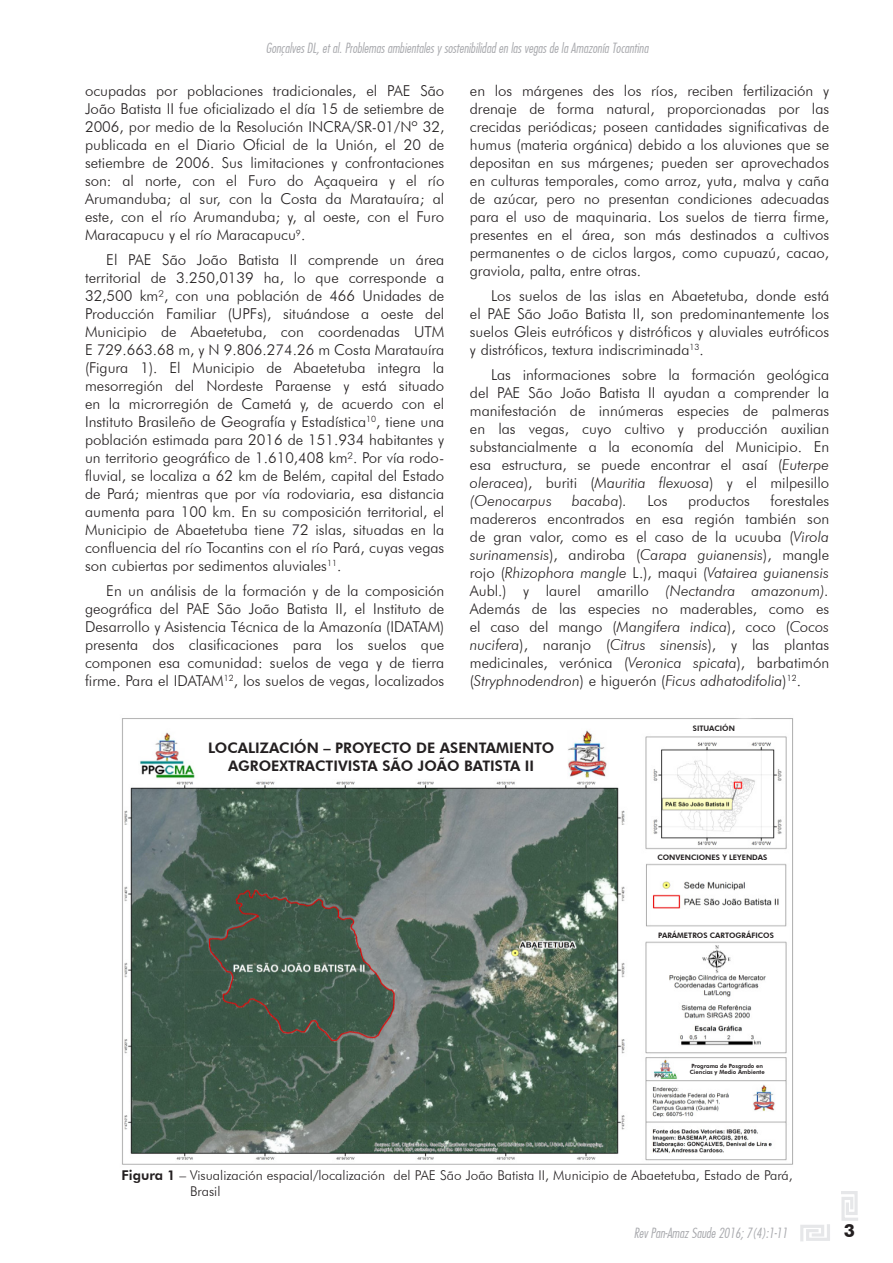
<style>
.page{position:relative;width:893px;height:1263px;background:#fff}
.page>*{position:absolute;margin:0;border:0;box-sizing:border-box;transform-origin:0 0}
.t1{font:700 18px "Futura BT";color:#231f20}
.t2{font:300 15px/18px "Futura BT";color:#231f20;text-align:justify}
.t3{font:italic 300 15px "Futura BT";color:#231f20}
.t4{font:800 14.55px/17.4px "Futura BT";color:#231f20;text-align:center}
.t5{font:13.5px "Futura Lt Cn BT Italic";color:#a8a9ad}
.t6{font:300 13.5px/16.2px "Futura BT";color:#231f20}
.t7{font:800 7.5px "Futura BT";color:#231f20}
.t8{font:800 5.7px/6px "Futura BT";color:#231f20}
.s1{font-style:italic}
.s2{font-style:normal}
.s3{font-weight:800}
</style>
<div class="page">
<svg style="left:800px;top:1224px;width:30px;height:18px"></svg>
<svg style="left:841px;top:1191px;width:17px;height:30px"></svg>
<img style="left:122px;top:718px;width:671px;height:447px">
<p class="t5" style="left:266px;top:40px;width:384px">Gonçalves DL, et al. Problemas ambientales y sostenibilidad en las vegas de la Amazonía Tocantina</p>
<p class="t2" style="left:85px;top:82px;width:361px">ocupadas por poblaciones tradicionales, el PAE São João Batista II fue oficializado el día 15 de setiembre de 2006, por medio de la Resolución INCRA/SR-01/Nº 32, publicada en el Diario Oficial de la Unión, el 20 de setiembre de 2006. Sus limitaciones y confrontaciones son: al norte, con el Furo do Açaqueira y el río Arumanduba; al sur, con la Costa da Maratauíra; al este, con el río Arumanduba; y, al oeste, con el Furo Maracapucu y el río Maracapucu<sup>9</sup>.</p>
<p class="t2" style="left:85px;top:251px;width:361px;text-indent:21px">El PAE São João Batista II comprende un área territorial de 3.250,0139 ha, lo que corresponde a 32,500 km², con una población de 466 Unidades de Producción Familiar (UPFs), situándose a oeste del Municipio de Abaetetuba, con coordenadas UTM E 729.663.68 m, y N 9.806.274.26 m Costa Maratauíra (Figura 1). El Municipio de Abaetetuba integra la mesorregión del Nordeste Paraense y está situado en la microrregión de Cametá y, de acuerdo con el Instituto Brasileño de Geografía y Estadística<sup>10</sup>, tiene una población estimada para 2016 de 151.934 habitantes y un territorio geográfico de 1.610,408 km². Por vía rodo&shy;fluvial, se localiza a 62 km de Belém, capital del Estado de Pará; mientras que por vía rodoviaria, esa distancia aumenta para 100 km. En su composición territorial, el Municipio de Abaetetuba tiene 72 islas, situadas en la confluencia del río Tocantins con el río Pará, cuyas vegas son cubiertas por sedimentos aluviales<sup>11</sup>.</p>
<p class="t2" style="left:85px;top:582px;width:361px;text-indent:21px">En un análisis de la formación y de la composición geográfica del PAE São João Batista II, el Instituto de Desarrollo y Asistencia Técnica de la Amazonía (IDATAM) presenta dos clasificaciones para los suelos que componen esa comunidad: suelos de vega y de tierra firme. Para el IDATAM<sup>12</sup>, los suelos de vegas, localizados</p>
<p class="t2" style="left:470px;top:82px;width:361px">en los márgenes des los ríos, reciben fertilización y drenaje de forma natural, proporcionadas por las crecidas periódicas; poseen cantidades significativas de humus (materia orgánica) debido a los aluviones que se depositan en sus márgenes; pueden ser aprovechados en culturas temporales, como arroz, yuta, malva y caña de azúcar, pero no presentan condiciones adecuadas para el uso de maquinaria. Los suelos de tierra firme, presentes en el área, son más destinados a cultivos permanentes o de ciclos largos, como cupuazú, cacao, graviola, palta, entre otras.</p>
<p class="t2" style="left:470px;top:287px;width:361px;text-indent:21px">Los suelos de las islas en Abaetetuba, donde está el PAE São João Batista II, son predominantemente los suelos Gleis eutróficos y distróficos y aluviales eutróficos y distróficos, textura indiscriminada<sup>13</sup>.</p>
<p class="t2" style="left:470px;top:366px;width:361px;text-indent:21px">Las informaciones sobre la formación geológica del PAE São João Batista II ayudan a comprender la manifestación de innúmeras especies de palmeras en las vegas, cuyo cultivo y producción auxilian substancialmente a la economía del Municipio. En esa estructura, se puede encontrar el asaí (<span class="s1">Euterpe oleracea</span>), buriti (<span class="s1">Mauritia flexuosa</span>) y el milpesillo <span class="s1">(Oenocarpus</span></p>
<p class="t2" style="left:470px;top:492px;width:361px;text-indent:301px">forestales madereros encontrados en esa región también son de gran valor, como es el caso de la ucuuba (<span class="s1">Virola surinamensis</span>), andiroba (<span class="s1">Carapa guianensis</span>), mangle rojo (<span class="s1">Rhizophora mangle</span> L.), maqui (<span class="s1">Vatairea guianensis </span>Aubl.) y laurel amarillo <span class="s1">(Nectandra amazonum).<br></span>Además de las especies no maderables, como es el caso del mango (<span class="s1">Mangifera indica</span>), coco (<span class="s1">Cocos nucifera</span>), naranjo (<span class="s1">Citrus sinensis</span>), y las plantas medicinales, verónica (<span class="s1">Veronica spicata</span>), barbatimón (<span class="s1">Stryphnodendron</span>) e higuerón (<span class="s1">Ficus adhatodifolia</span>)<sup>12</sup>.</p>
<p class="t3" style="left:572px;top:492px;width:57px">bacaba<span class="s2">)</span>.</p>
<p class="t2" style="left:648px;top:492px;width:22px">Los</p>
<p class="t2" style="left:688px;top:492px;width:63px">productos</p>
<p class="t4" style="left:208px;top:739px;width:348px">LOCALIZACIÓN – PROYECTO DE ASENTAMIENTO<br>AGROEXTRACTIVISTA SÃO JOÃO BATISTA II</p>
<p class="t7" style="left:693px;top:724px;width:44px">SITUACIÓN</p>
<p class="t7" style="left:657px;top:853px;width:111px">CONVENCIONES Y LEYENDAS</p>
<p class="t7" style="left:658px;top:931px;width:117px">PARÁMETROS CARTOGRÁFICOS</p>
<p class="t8" style="left:690px;top:1062px;width:76px">Programa de Posgrado en<br>Ciencias y Medio Ambiente</p>
<p class="t6" style="left:190px;top:1167px;width:604px;text-indent:-68px"><span class="s3">Figura 1</span> – Visualización espacial/localización del PAE São João Batista II, Municipio de Abaetetuba, Estado de Pará,<br>Brasil</p>
<p class="t5" style="left:634px;top:1225px;width:155px">Rev Pan-Amaz Saude 2016; 7(4):1-11</p>
<p class="t1" style="left:844px;top:1220px;width:13px">3</p>
</div>
